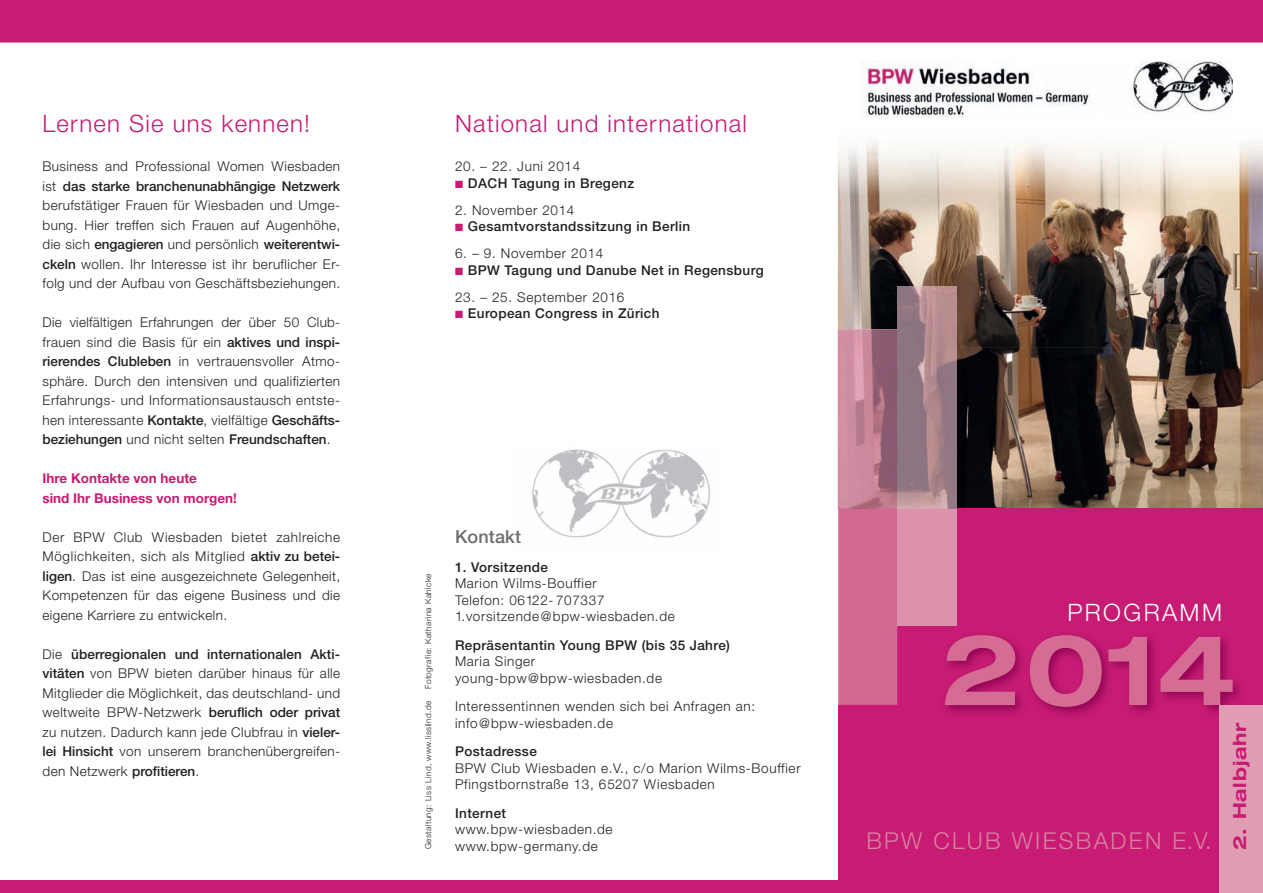
<style>
.page{position:relative;width:1263px;height:893px;background:#fff}
.page>*{position:absolute;margin:0;border:0;box-sizing:border-box;transform-origin:0 0}
.t1{font:700 expanded 98.1px "Helvetica Neue LT Std";color:#d46c94}
.t2{font:300 24px "Helvetica Neue LT Std";letter-spacing:.05em;color:#c71b74}
.t3{font:300 24px "Helvetica Neue LT Std";letter-spacing:.1em;color:#fff}
.t4{font:300 23.25px "Helvetica Neue LT Std";letter-spacing:.1em;color:#d980a0}
.t5{font:700 expanded 18px "Helvetica Neue LT Std";letter-spacing:.05em;color:#c71b74}
.t6{font:500 18px "Helvetica Neue LT Std";letter-spacing:.01em;color:#6c6d70}
.t7{font:300 13.5px/19.5px "Helvetica Neue LT Std";letter-spacing:.05em;color:#231f20}
.t8{font:500 13.5px "Helvetica Neue LT Std";letter-spacing:.03em;color:#231f20}
.t9{font:700 13.5px/19.5px "Helvetica Neue LT Std";color:#c71b74}
.t10{font:300 8.25px "Helvetica Neue LT Std";letter-spacing:.05em;color:#231f20}
.s1{color:#c71b74}
.s2{font-weight:500}
</style>
<div class="page">
<img style="left:532px;top:449px;width:178px;height:89px">
<img style="left:838px;top:142px;width:425px;height:367px">
<div style="left:838px;top:509px;width:425px;height:384px;background:#c71b74"></div>
<div style="left:0;top:0;width:1263px;height:43px;background:#c71b74"></div>
<img style="left:838px;top:329px;width:59px;height:180px">
<div style="left:838px;top:509px;width:59px;height:196px;background:#d36992"></div>
<img style="left:897px;top:286px;width:60px;height:223px">
<div style="left:897px;top:509px;width:60px;height:116px;background:#de91ac"></div>
<div style="left:0;top:880px;width:1263px;height:13px;background:#c71b74"></div>
<img style="left:860px;top:61px;width:229px;height:57px">
<img style="left:946px;top:636px;width:299px;height:79px">
<div style="left:1219px;top:706px;width:44px;height:187px;background:#e09db4"></div>
<img style="left:1132px;top:61px;width:100px;height:52px">
<h2 class="t2" style="left:43px;top:109px;width:269px">Lernen Sie uns kennen!</h2>
<h2 class="t2" style="left:455px;top:109px;width:293px">National und international</h2>
<p class="t7" style="left:455px;top:156px;width:127px">20. – 22. Juni 2014</p>
<p class="t8" style="left:455px;top:175px;width:181px"><span class="s1">■</span> DACH Tagung in Bregenz</p>
<p class="t7" style="left:455px;top:200px;width:121px">2. November 2014</p>
<p class="t8" style="left:455px;top:218px;width:237px"><span class="s1">■</span> Gesamtvorstandssitzung in Berlin</p>
<p class="t7" style="left:455px;top:243px;width:150px">6. – 9. November 2014</p>
<p class="t8" style="left:455px;top:262px;width:310px"><span class="s1">■</span> BPW Tagung und Danube Net in Regensburg</p>
<p class="t7" style="left:455px;top:287px;width:171px">23. – 25. September 2016</p>
<p class="t8" style="left:455px;top:305px;width:206px"><span class="s1">■</span> European Congress in Zürich</p>
<p class="t7" style="left:43px;top:156px;width:299px;text-align:justify">Business and Professional Women Wiesbaden ist <span class="s2">das starke branchenunabhängige Netzwerk </span>berufstätiger Frauen für Wiesbaden und Umge&shy;bung. Hier treffen sich Frauen auf Augenhöhe, die sich <span class="s2">engagieren</span> und persönlich <span class="s2">weiterentwi&shy;ckeln</span> wollen. Ihr Interesse ist ihr beruflicher Er&shy;folg und der Aufbau von Geschäftsbeziehungen.</p>
<p class="t7" style="left:43px;top:312px;width:299px;text-align:justify">Die vielfältigen Erfahrungen der über 50 Club&shy;frauen sind die Basis für ein <span class="s2">aktives und inspi&shy;rierendes Clubleben</span> in vertrauensvoller Atmo&shy;sphäre. Durch den intensiven und qualifizierten Erfahrungs- und Informationsaustausch entste&shy;hen interessante <span class="s2">Kontakte</span>, vielfältige <span class="s2">Geschäfts&shy;beziehungen</span> und nicht selten <span class="s2">Freundschaften</span>.</p>
<p class="t9" style="left:43px;top:468px;width:196px">Ihre Kontakte von heute<br>sind Ihr Business von morgen!</p>
<p class="t7" style="left:43px;top:527px;width:299px;text-align:justify">Der BPW Club Wiesbaden bietet zahlreiche Möglichkeiten, sich als Mitglied <span class="s2">aktiv zu betei&shy;ligen</span>. Das ist eine ausgezeichnete Gelegenheit, Kompetenzen für das eigene Business und die eigene Karriere zu entwickeln.</p>
<p class="t7" style="left:43px;top:644px;width:299px;text-align:justify">Die <span class="s2">überregionalen und internationalen Akti&shy;vitäten</span> von BPW bieten darüber hinaus für alle Mitglieder die Möglichkeit, das deutschland- und weltweite BPW-Netzwerk <span class="s2">beruflich oder privat </span>zu nutzen. Dadurch kann jede Clubfrau in <span class="s2">vieler&shy;lei Hinsicht</span> von unserem branchenübergreifen&shy;den Netzwerk <span class="s2">profitieren</span>.</p>
<h3 class="t6" style="left:455px;top:526px;width:68px">Kontakt</h3>
<p class="t8" style="left:455px;top:559px;width:95px">1. Vorsitzende</p>
<p class="t7" style="left:455px;top:575px;width:221px;line-height:16.5px">Marion Wilms-Bouffier<br>Telefon: 06122- 707337<br>1.vorsitzende@bpw-wiesbaden.de</p>
<p class="t8" style="left:455px;top:637px;width:276px">Repräsentantin Young BPW (bis 35 Jahre)</p>
<p class="t7" style="left:455px;top:653px;width:209px;line-height:16.5px">Maria Singer young-bpw@bpw-wiesbaden.de</p>
<p class="t7" style="left:455px;top:698px;width:302px;line-height:16.5px">Interessentinnen wenden sich bei Anfragen an: info@bpw-wiesbaden.de</p>
<p class="t8" style="left:455px;top:743px;width:83px">Postadresse</p>
<p class="t7" style="left:455px;top:759px;width:347px;line-height:16.5px">BPW Club Wiesbaden e.V., c/o Marion Wilms-Bouffier<br>Pfingstbornstraße 13, 65207 Wiesbaden</p>
<p class="t8" style="left:455px;top:805px;width:53px">Internet</p>
<p class="t7" style="left:455px;top:821px;width:159px;line-height:16.5px">www.bpw-wiesbaden.de www.bpw-germany.de</p>
<p class="t10" style="left:423px;top:689px;width:117px;rotate:-90deg">Fotografie: Katharina Kahlcke</p>
<p class="t10" style="left:423px;top:849px;width:150px;rotate:-90deg">Gestaltung: Liss Lind, www.lisslind.de</p>
<h2 class="t3" style="left:1067px;top:598px;width:156px">PROGRAMM</h2>
<h1 class="t1" style="left:941px;top:608px;width:297px">2014</h1>
<h3 class="t4" style="left:866px;top:826px;width:347px">BPW CLUB WIESBADEN E.V.</h3>
<h3 class="t5" style="left:1228px;top:850px;width:129px;rotate:-90deg">2. Halbjahr</h3>
</div>
